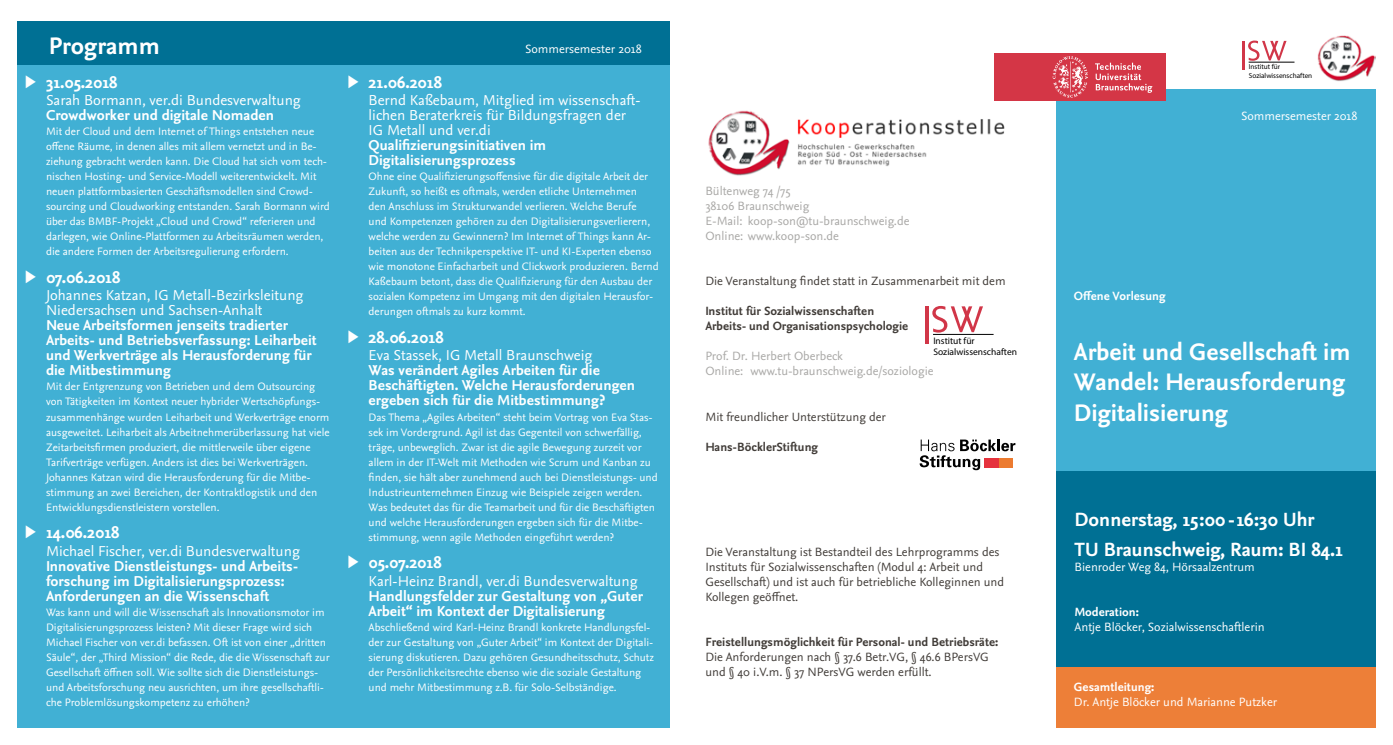
<style>
.page{position:relative;width:1393px;height:745px;background:#fff}
.page>*{position:absolute;margin:0;border:0;box-sizing:border-box;transform-origin:0 0}
.t1{font:700 25px/30px "Nexus Sans Pro";color:#fff}
.t2{font:700 20px/30px "Nexus Sans Pro";color:#fff}
.t3{font:700 17.5px "Nexus Sans Pro";color:#fff}
.t4{font:700 15px/15px "Nexus Sans Pro";color:#fff}
.t5{font:15px/15px "Nexus Sans Pro";color:#fff}
.t6{font:12.5px/15px "Nexus Sans Pro";color:#413c38}
.t7{font:12.5px/15px "Nexus Sans Pro";color:#a9a8a6}
.t8{font:700 12.5px/15px "Nexus Sans Pro";color:#413c38}
.t9{font:12.5px "Nexus Sans Pro";color:#fff}
.t10{font:700 12.5px "Nexus Sans Pro";color:#fff}
.t11{font:11.25px/15px "Nexus Sans Pro";color:#fff}
.t12{font:9.5px/11.4px "Myriad Pro";color:#000}
.t13{font:7.25px/8.6px "Myriad Pro";color:#000}
</style>
<div class="page">
<div style="left:18px;top:65px;width:652px;height:661px;background:#41b0d4"></div>
<div style="left:18px;top:21px;width:652px;height:44px;background:#007094"></div>
<div style="left:1056px;top:89px;width:319px;height:416px;background:#41b0d4"></div>
<div style="left:1056px;top:471px;width:319px;height:195px;background:#007094"></div>
<div style="left:1056px;top:666px;width:319px;height:60px;background:#ed7f38"></div>
<img style="left:1317px;top:35px;width:58px;height:46px">
<hr style="left:1242px;top:41px;width:3px;height:28px;background:#d13648">
<hr style="left:1248px;top:62px;width:46px;height:1px;background:#000">
<svg style="left:1248px;top:41px;width:38px;height:20px"></svg>
<div style="left:994px;top:53px;width:172px;height:48px;background:#d43646"></div>
<svg style="left:1052px;top:56px;width:36px;height:42px"></svg>
<svg style="left:1095px;top:63px;width:57px;height:30px"></svg>
<hr style="left:925px;top:306px;width:3px;height:37px;background:#d13648">
<hr style="left:933px;top:334px;width:60px;height:1px;background:#000">
<svg style="left:932px;top:306px;width:51px;height:26px"></svg>
<svg style="left:919px;top:439px;width:96px;height:31px"></svg>
<div style="left:998px;top:457px;width:14px;height:9px;background:#ec7b30"></div>
<div style="left:984px;top:457px;width:14px;height:9px;background:#e5323d"></div>
<img style="left:708px;top:110px;width:297px;height:66px">
<h1 class="t1" style="left:49px;top:29px;width:113px">Programm</h1>
<h3 class="t3" style="left:46px;top:69px;width:73px">31.05.2018</h3>
<h3 class="t5" style="left:46px;top:92px;width:256px">Sarah Bormann, ver.di Bundesverwaltung</h3>
<h3 class="t4" style="left:46px;top:107px;width:230px">Crowdworker und digitale Nomaden</h3>
<p class="t11" style="left:46px;top:123px;width:285px">Mit der Cloud und dem Internet of Things entstehen neue offene Räume, in denen alles mit allem vernetzt und in Be&shy;ziehung gebracht werden kann. Die Cloud hat sich vom tech&shy;nischen Hosting- und Service-Modell weiterentwickelt. Mit neuen plattformbasierten Geschäftsmodellen sind Crowd&shy;sourcing und Cloudworking entstanden. Sarah Bormann wird über das BMBF-Projekt „Cloud und Crowd“ referieren und darlegen, wie Online-Plattformen zu Arbeitsräumen werden, die andere Formen der Arbeitsregulierung erfordern.</p>
<h3 class="t3" style="left:46px;top:264px;width:76px">07.06.2018</h3>
<h3 class="t5" style="left:46px;top:287px;width:259px">Johannes Katzan, IG Metall-Bezirksleitung<br>Niedersachsen und Sachsen-Anhalt</h3>
<h3 class="t4" style="left:46px;top:317px;width:272px">Neue Arbeitsformen jenseits tradierter Arbeits- und Betriebsverfassung: Leiharbeit und Werkverträge als Herausforderung für die Mitbestimmung</h3>
<p class="t11" style="left:46px;top:378px;width:285px">Mit der Entgrenzung von Betrieben und dem Outsourcing von Tätigkeiten im Kontext neuer hybrider Wertschöpfungs&shy;zusammenhänge wurden Leiharbeit und Werkverträge enorm ausgeweitet. Leiharbeit als Arbeitnehmerüberlassung hat viele Zeitarbeitsfirmen produziert, die mittlerweile über eigene Tarifverträge verfügen. Anders ist dies bei Werkverträgen.<br>Johannes Katzan wird die Herausforderung für die Mitbe&shy;stimmung an zwei Bereichen, der Kontraktlogistik und den Entwicklungsdienstleistern vorstellen.</p>
<h3 class="t3" style="left:46px;top:519px;width:75px">14.06.2018</h3>
<h3 class="t5" style="left:46px;top:542px;width:255px">Michael Fischer, ver.di Bundesverwaltung</h3>
<h3 class="t4" style="left:46px;top:557px;width:254px">Innovative Dienstleistungs- und Arbeits&shy;forschung im Digitalisierungsprozess:<br>Anforderungen an die Wissenschaft</h3>
<p class="t11" style="left:46px;top:603px;width:285px">Was kann und will die Wissenschaft als Innovationsmotor im Digitalisierungsprozess leisten? Mit dieser Frage wird sich Michael Fischer von ver.di befassen. Oft ist von einer „dritten Säule“, der „Third Mission“ die Rede, die die Wissenschaft zur Gesellschaft öffnen soll. Wie sollte sich die Dienstleistungs&shy;und Arbeitsforschung neu ausrichten, um ihre gesellschaftli&shy;che Problemlösungskompetenz zu erhöhen?</p>
<p class="t9" style="left:525px;top:40px;width:118px">Sommersemester 2018</p>
<h3 class="t3" style="left:368px;top:69px;width:75px">21.06.2018</h3>
<h3 class="t5" style="left:369px;top:92px;width:274px">Bernd Kaßebaum, Mitglied im wissenschaft&shy;lichen Beraterkreis für Bildungsfragen der<br>IG --Metall und ver.di</h3>
<h3 class="t4" style="left:369px;top:137px;width:179px">Qualifizierungsinitiativen im<br>Digitalisierungsprozess</h3>
<p class="t11" style="left:369px;top:168px;width:292px">Ohne eine Qualifizierungsoffensive für die digitale Arbeit der Zukunft, so heißt es oftmals, werden etliche Unternehmen<br>den Anschluss im Strukturwandel verlieren. Welche Berufe<br>und Kompetenzen gehören zu den Digitalisierungsverlierern, welche werden zu Gewinnern? Im Internet of Things kann Ar&shy;beiten aus der Technikperspektive IT- und KI-Experten ebenso wie monotone Einfacharbeit und Clickwork produzieren. Bernd Kaßebaum betont, dass die Qualifizierung für den Ausbau der sozialen Kompetenz im Umgang mit den digitalen Herausfor&shy;derungen oftmals zu kurz kommt.</p>
<h3 class="t3" style="left:368px;top:324px;width:77px">28.06.2018</h3>
<h3 class="t5" style="left:369px;top:347px;width:225px">Eva Stassek, IG Metall Braunschweig</h3>
<h3 class="t4" style="left:369px;top:362px;width:268px">Was verändert Agiles Arbeiten für die<br>Beschäftigten. Welche Herausforderungen ergeben sich für die Mitbestimmung?</h3>
<p class="t11" style="left:369px;top:408px;width:291px">Das Thema „Agiles Arbeiten“ steht beim Vortrag von Eva Stas&shy;sek im Vordergrund. Agil ist das Gegenteil von schwerfällig, träge, unbeweglich. Zwar ist die agile Bewegung zurzeit vor allem in der IT-Welt mit Methoden wie Scrum und Kanban zu finden, sie hält aber zunehmend auch bei Dienstleistungs- und Industrieunternehmen Einzug wie Beispiele zeigen werden.<br>Was bedeutet das für die Teamarbeit und für die Beschäftigten und welche Herausforderungen ergeben sich für die Mitbe&shy;stimmung, wenn agile Methoden eingeführt werden?</p>
<h3 class="t3" style="left:368px;top:549px;width:75px">05.07.2018</h3>
<h3 class="t5" style="left:369px;top:572px;width:271px">Karl-Heinz Brandl, ver.di Bundesverwaltung</h3>
<h3 class="t4" style="left:369px;top:587px;width:276px">Handlungsfelder zur Gestaltung von „Guter<br>Arbeit“ im Kontext der Digitalisierung</h3>
<p class="t11" style="left:369px;top:618px;width:287px">Abschließend wird Karl-Heinz Brandl konkrete Handlungsfel&shy;der zur Gestaltung von „Guter Arbeit“ im Kontext der Digitali&shy;sierung diskutieren. Dazu gehören Gesundheitsschutz, Schutz der Persönlichkeitsrechte ebenso wie die soziale Gestaltung und mehr Mitbestimmung z.B. für Solo-Selbständige.</p>
<p class="t7" style="left:705px;top:183px;width:206px">Bültenweg 74 /75<br>38106 Braunschweig<br>E-Mail: koop-son@tu-braunschweig.de<br>Online: www.koop-son.de</p>
<p class="t6" style="left:705px;top:273px;width:302px">Die Veranstaltung findet statt in Zusammenarbeit mit dem</p>
<p class="t8" style="left:705px;top:303px;width:204px">Institut für Sozialwissenschaften<br>Arbeits- und Organisationspsychologie</p>
<p class="t7" style="left:705px;top:348px;width:230px">Prof. Dr. Herbert Oberbeck<br>Online: www.tu-braunschweig.de/soziologie</p>
<p class="t6" style="left:705px;top:408px;width:182px">Mit freundlicher Unterstützung der</p>
<p class="t8" style="left:705px;top:438px;width:114px">Hans-BöcklerStiftung</p>
<p class="t12" style="left:933px;top:334px;width:85px">Institut für<br>Sozialwissenschaften</p>
<p class="t6" style="left:705px;top:543px;width:300px">Die Veranstaltung ist Bestandteil des Lehrprogramms des Instituts für Sozialwissenschaften (Modul 4: Arbeit und Gesellschaft) und ist auch für betriebliche Kolleginnen und Kollegen geöffnet.</p>
<p class="t8" style="left:705px;top:633px;width:294px">Freistellungsmöglichkeit für Personal- und Betriebsräte:</p>
<p class="t6" style="left:705px;top:648px;width:285px">Die Anforderungen nach § 37.6 Betr.VG, § 46.6 BPersVG und § 40 i.V.m. § 37 NPersVG werden erfüllt.</p>
<p class="t13" style="left:1248px;top:62px;width:65px">Institut für<br>Sozialwissenschaften</p>
<p class="t9" style="left:1241px;top:107px;width:118px">Sommersemester 2018</p>
<p class="t10" style="left:1074px;top:287px;width:93px">Offene Vorlesung</p>
<h1 class="t1" style="left:1074px;top:336px;width:278px">Arbeit und Gesellschaft im<br>Wandel: Herausforderung<br>Digitalisierung</h1>
<h2 class="t2" style="left:1074px;top:502px;width:270px">Donnerstag, 15:00 - 16:30 Uhr<br>TU Braunschweig, Raum: BI 84.1</h2>
<p class="t9" style="left:1074px;top:557px;width:182px">Bienroder Weg 84, Hörsaalzentrum</p>
<p class="t10" style="left:1074px;top:602px;width:66px">Moderation:</p>
<p class="t9" style="left:1074px;top:617px;width:192px">Antje Blöcker, Sozialwissenschaftlerin</p>
<p class="t10" style="left:1074px;top:677px;width:82px">Gesamtleitung:</p>
<p class="t9" style="left:1074px;top:692px;width:205px">Dr. Antje Blöcker und Marianne Putzker</p>
</div>
